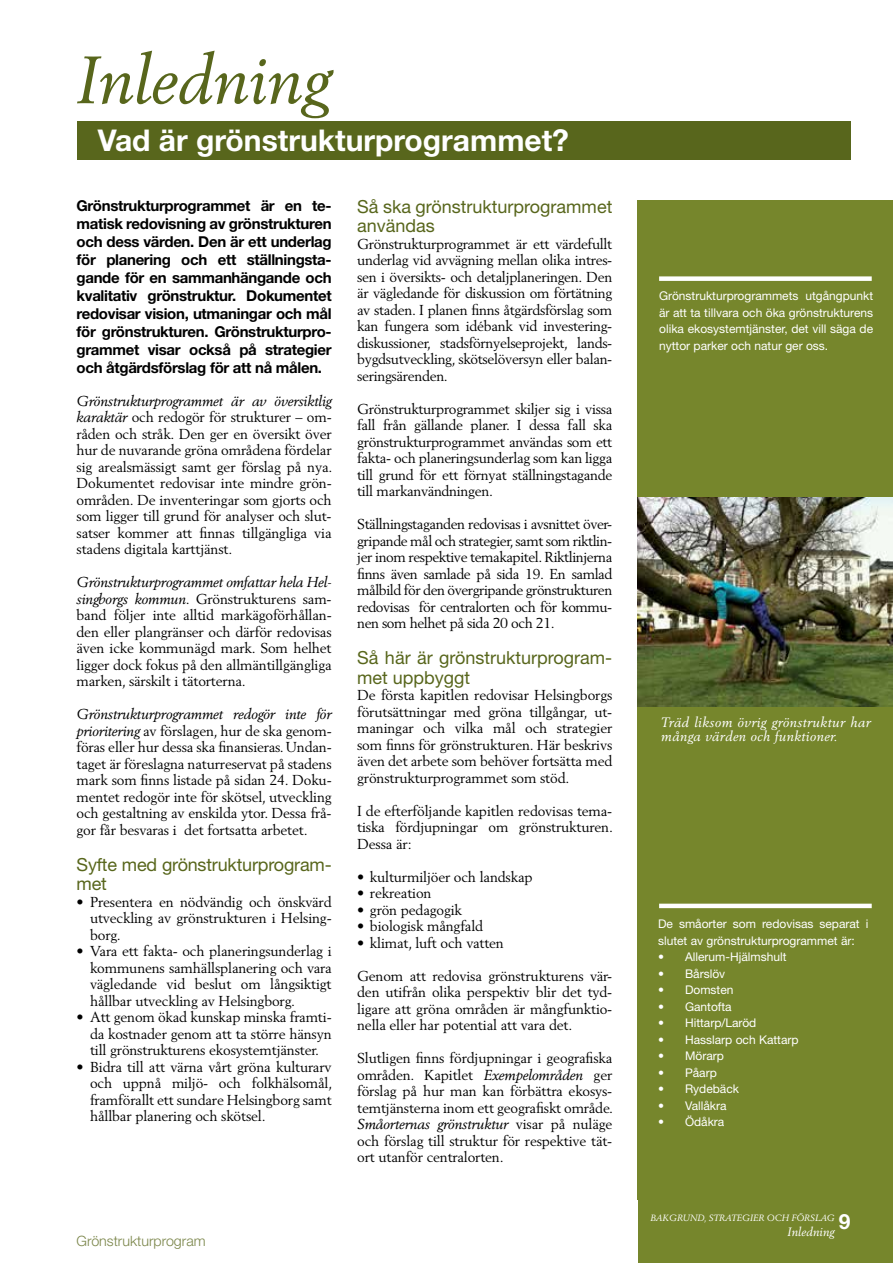
<style>
.page{position:relative;width:893px;height:1263px;background:#fff}
.page>*{position:absolute;margin:0;border:0;box-sizing:border-box;transform-origin:0 0}
.Rubrik_avsnitt{font:italic 66px "Berling LT Std";color:#58661c}
.Rubrik_i_remsa{font:700 30px "Helvetica Neue LT Std";color:#fff}
.t1{font:700 21px "Helvetica Neue LT Std";color:#fff}
.Mellanrubrik{font:18px/19.5px "Helvetica Neue LT Std";color:#58661c}
.Ingress{font:700 15px/18px "Helvetica Neue LT Std";letter-spacing:-.02em;color:#000;text-align:justify}
.Brödtext{font:14.25px/16.5px "Berling LT Std";letter-spacing:-.01em;color:#000;text-align:justify}
.t2{font:300 14.25px "Helvetica Neue LT Std";color:#7a8549}
.Bildtext_vit{font:italic 13.5px/13.5px "Berling LT Std";letter-spacing:.03em;color:#fff}
.Faktatext_inverterad{font:12px/16.5px "Helvetica Neue LT Std";color:#fff;text-align:justify}
.t3{font:italic 12px "Berling LT Std";letter-spacing:.01em;color:#fff}
.Innehållsförteckning{font:italic 9px "Berling LT Std";color:#fff}
.s1{font-style:italic}
</style>
<div class="page">
<div style="left:638px;top:1178px;width:255px;height:85px;background:#76862c"></div>
<div style="left:77px;top:121px;width:773px;height:38px;background:#58661c"></div>
<div style="left:638px;top:200px;width:255px;height:999px;background:#76862c"></div>
<img style="left:638px;top:497px;width:255px;height:209px">
<div style="left:659px;top:276px;width:213px;height:5px;background:#fff"></div>
<hr style="left:659px;top:904px;width:213px;height:4px;background:#fff">
<p class="Rubrik_avsnitt" style="left:77px;top:40px;width:254px">Inledning</p>
<p class="Rubrik_i_remsa" style="left:98px;top:122px;width:473px">Vad är grönstrukturprogrammet?</p>
<p class="Ingress" style="left:77px;top:196px;width:257px">Grönstrukturprogrammet är en te&shy;matisk redovisning av grönstrukturen och dess värden. Den är ett underlag för planering och ett ställningsta&shy;gande för en sammanhängande och kvalitativ grönstruktur. Dokumentet redovisar vision, utmaningar och mål för grönstrukturen. Grönstrukturpro&shy;grammet visar också på strategier och åtgärdsförslag för att nå målen.</p>
<p class="Brödtext" style="left:77px;top:392px;width:257px"><span class="s1">Grönstrukturprogrammet är av översiktlig karaktär</span> och redogör för strukturer – om&shy;råden och stråk. Den ger en översikt över hur de nuvarande gröna områdena fördelar sig arealsmässigt samt ger förslag på nya.<br>Dokumentet redovisar inte mindre grön&shy;områden. De inventeringar som gjorts och som ligger till grund för analyser och slut&shy;satser kommer att finnas tillgängliga via stadens digitala karttjänst.</p>
<p class="Brödtext" style="left:77px;top:574px;width:257px"><span class="s1">Grönstrukturprogrammet omfattar hela Hel&shy;singborgs kommun</span>. Grönstrukturens sam&shy;band följer inte alltid markägoförhållan&shy;den eller plangränser och därför redovisas även icke kommunägd mark. Som helhet ligger dock fokus på den allmäntillgängliga marken, särskilt i tätorterna.</p>
<p class="Brödtext" style="left:77px;top:706px;width:257px"><span class="s1">Grönstrukturprogrammet redogör inte för prioritering</span> av förslagen, hur de ska genom&shy;föras eller hur dessa ska finansieras. Undan&shy;taget är föreslagna naturreservat på stadens mark som finns listade på sidan 24. Doku&shy;mentet redogör inte för skötsel, utveckling och gestaltning av enskilda ytor. Dessa frå&shy;gor får besvaras i det fortsatta arbetet.</p>
<p class="Mellanrubrik" style="left:77px;top:854px;width:255px">Syfte med grönstrukturprogram&shy;met</p>
<p class="Brödtext" style="left:90px;top:893px;width:243px;text-indent:-14px">• Presentera en nödvändig och önskvärd utveckling av grönstrukturen i Helsing&shy;borg.</p>
<p class="Brödtext" style="left:90px;top:943px;width:243px;text-indent:-14px">• Vara ett fakta- och planeringsunderlag i kommunens samhällsplanering och vara vägledande vid beslut om långsiktigt hållbar utveckling av Helsingborg.</p>
<p class="Brödtext" style="left:90px;top:1009px;width:243px;text-indent:-14px">• Att genom ökad kunskap minska framti&shy;da kostnader genom att ta större hänsyn till grönstrukturens ekosystemtjänster.</p>
<p class="Brödtext" style="left:90px;top:1058px;width:244px;text-indent:-14px">• Bidra till att värna vårt gröna kulturarv och uppnå miljö- och folkhälsomål, framförallt ett sundare Helsingborg samt hållbar planering och skötsel.</p>
<p class="Mellanrubrik" style="left:357px;top:196px;width:257px">Så ska grönstrukturprogrammet användas</p>
<p class="Brödtext" style="left:357px;top:235px;width:257px">Grönstrukturprogrammet är ett värdefullt underlag vid avvägning mellan olika intres&shy;sen i översikts- och detaljplaneringen. Den är vägledande för diskussion om förtätning av staden. I planen finns åtgärdsförslag som kan fungera som idébank vid investering&shy;diskussioner, stadsförnyelseprojekt, lands&shy;bygdsutveckling, skötselöversyn eller balan&shy;seringsärenden.</p>
<p class="Brödtext" style="left:357px;top:400px;width:257px">Grönstrukturprogrammet skiljer sig i vissa fall från gällande planer. I dessa fall ska grönstrukturprogrammet användas som ett fakta- och planeringsunderlag som kan ligga till grund för ett förnyat ställningstagande till markanvändningen.</p>
<p class="Brödtext" style="left:357px;top:516px;width:257px">Ställningstaganden redovisas i avsnittet över&shy;gripande mål och strategier, samt som riktlin&shy;jer inom respektive temakapitel. Riktlinjerna finns även samlade på sida 19. En samlad målbild för den övergripande grönstrukturen redovisas för centralorten och för kommu&shy;nen som helhet på sida 20 och 21.</p>
<p class="Mellanrubrik" style="left:357px;top:648px;width:257px">Så här är grönstrukturprogram&shy;met uppbyggt</p>
<p class="Brödtext" style="left:357px;top:687px;width:257px">De första kapitlen redovisar Helsingborgs förutsättningar med gröna tillgångar, ut&shy;maningar och vilka mål och strategier som finns för grönstrukturen. Här beskrivs även det arbete som behöver fortsätta med grönstrukturprogrammet som stöd.</p>
<p class="Brödtext" style="left:357px;top:802px;width:257px">I de efterföljande kapitlen redovisas tema&shy;tiska fördjupningar om grönstrukturen.<br>Dessa är:</p>
<p class="Brödtext" style="left:357px;top:868px;width:177px">• kulturmiljöer och landskap</p>
<p class="Brödtext" style="left:357px;top:885px;width:76px">• rekreation</p>
<p class="Brödtext" style="left:357px;top:901px;width:106px">• grön pedagogik</p>
<p class="Brödtext" style="left:357px;top:918px;width:127px">• biologisk mångfald</p>
<p class="Brödtext" style="left:357px;top:934px;width:148px">• klimat, luft och vatten</p>
<p class="Brödtext" style="left:357px;top:967px;width:257px">Genom att redovisa grönstrukturens vär&shy;den utifrån olika perspektiv blir det tyd&shy;ligare att gröna områden är mångfunktio&shy;nella eller har potential att vara det.</p>
<p class="Brödtext" style="left:357px;top:1050px;width:257px">Slutligen finns fördjupningar i geografiska områden. Kapitlet <span class="s1">Exempelområden</span> ger förslag på hur man kan förbättra ekosys&shy;temtjänsterna inom ett geografiskt område.<br><span class="s1">Småorternas grönstruktur</span> visar på nuläge och förslag till struktur för respektive tät&shy;ort utanför centralorten.</p>
<p class="t2" style="left:77px;top:1232px;width:131px">Grönstrukturprogram</p>
<p class="Faktatext_inverterad" style="left:659px;top:288px;width:216px">Grönstrukturprogrammets utgångpunkt är att ta tillvara och öka grönstrukturens olika ekosystemtjänster, det vill säga de nyttor parker och natur ger oss.</p>
<p class="Bildtext_vit" style="left:661px;top:716px;width:211px">Träd liksom övrig grönstruktur har många värden och funktioner.</p>
<p class="Faktatext_inverterad" style="left:658px;top:915px;width:212px">De småorter som redovisas separat i slutet av grönstrukturprogrammet är:</p>
<p class="Faktatext_inverterad" style="left:658px;top:948px;width:130px">• Allerum-Hjälmshult</p>
<p class="Faktatext_inverterad" style="left:658px;top:965px;width:69px">• Bårslöv</p>
<p class="Faktatext_inverterad" style="left:658px;top:981px;width:77px">• Domsten</p>
<p class="Faktatext_inverterad" style="left:658px;top:998px;width:75px">• Gantofta</p>
<p class="Faktatext_inverterad" style="left:658px;top:1014px;width:100px">• Hittarp/Laröd</p>
<p class="Faktatext_inverterad" style="left:658px;top:1031px;width:142px">• Hasslarp och Kattarp</p>
<p class="Faktatext_inverterad" style="left:658px;top:1047px;width:67px">• Mörarp</p>
<p class="Faktatext_inverterad" style="left:658px;top:1064px;width:60px">• Påarp</p>
<p class="Faktatext_inverterad" style="left:658px;top:1080px;width:83px">• Rydebäck</p>
<p class="Faktatext_inverterad" style="left:658px;top:1097px;width:70px">• Vallåkra</p>
<p class="Faktatext_inverterad" style="left:658px;top:1113px;width:68px">• Ödåkra</p>
<p class="Innehållsförteckning" style="left:650px;top:1213px;width:186px">BAKGRUND, STRATEGIER OCH FÖRSLAG</p>
<p class="t3" style="left:788px;top:1225px;width:48px">Inledning</p>
<h3 class="t1" style="left:839px;top:1209px;width:13px">9</h3>
</div>
